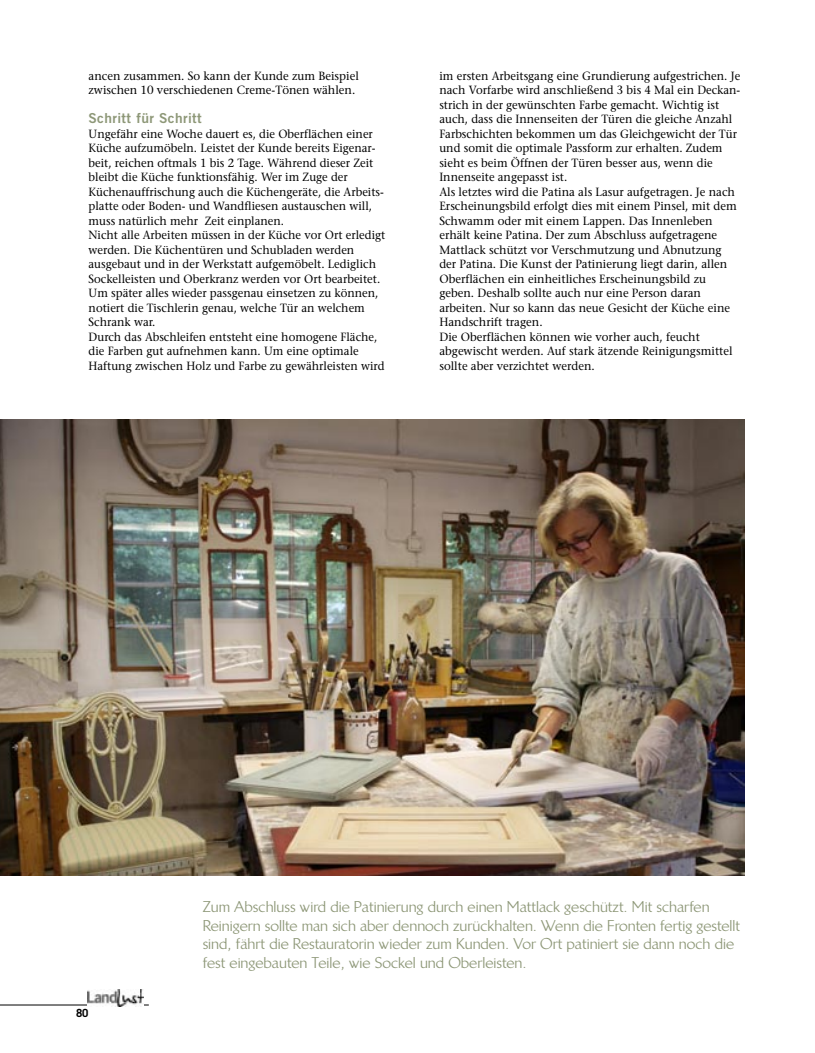
<style>
.page{position:relative;width:815px;height:1053px;background:#fff}
.page>*{position:absolute;margin:0;border:0;box-sizing:border-box;transform-origin:0 0}
._07_Bildunterschrift{font:15px/18.8px "Linotype Brewery";color:#8d9777}
._04_Zwischenüberschrift{font:13.75px "Trade Gothic LT Bold Two";letter-spacing:.025em;color:#8d9777}
._03_Fließtext{font:11.88px/14.5px "Stone Serif LT";color:#000;scale:.95 1}
._03_Fließtext-2{font:11.88px/14.5px "Stone Serif LT";color:#000;scale:.96 1}
.t1{font:700 11.25px "Trade Gothic LT";color:#000}
</style>
<div class="page">
<hr style="left:0;top:1004px;width:149px;height:1px;background:#000">
<img style="left:88px;top:989px;width:56px;height:17px">
<img style="left:0;top:420px;width:744px;height:455px">
<p class="_03_Fließtext-2" style="left:89px;top:68px;width:283px">ancen zusammen. So kann der Kunde zum Beispiel zwischen 10 verschiedenen Creme-Tönen wählen.</p>
<p class="_04_Zwischenüberschrift" style="left:89px;top:110px;width:115px">Schritt für Schritt</p>
<p class="_03_Fließtext" style="left:89px;top:126px;width:312px">Ungefähr eine Woche dauert es, die Oberflächen einer Küche aufzumöbeln. Leistet der Kunde bereits Eigenar&shy;beit, reichen oftmals 1 bis 2 Tage. Während dieser Zeit bleibt die Küche funktionsfähig. Wer im Zuge der Küchenauffrischung auch die Küchengeräte, die Arbeits&shy;platte oder Boden- und Wandfliesen austauschen will, muss natürlich mehr Zeit einplanen.</p>
<p class="_03_Fließtext" style="left:89px;top:228px;width:314px">Nicht alle Arbeiten müssen in der Küche vor Ort erledigt werden. Die Küchentüren und Schubladen werden ausgebaut und in der Werkstatt aufgemöbelt. Lediglich Sockelleisten und Oberkranz werden vor Ort bearbeitet.<br>Um später alles wieder passgenau einsetzen zu können, notiert die Tischlerin genau, welche Tür an welchem Schrank war.</p>
<p class="_03_Fließtext" style="left:89px;top:329px;width:313px">Durch das Abschleifen entsteht eine homogene Fläche, die Farben gut aufnehmen kann. Um eine optimale<br>Haftung zwischen Holz und Farbe zu gewährleisten wird</p>
<p class="_03_Fließtext" style="left:439px;top:68px;width:318px">im ersten Arbeitsgang eine Grundierung aufgestrichen. Je nach Vorfarbe wird anschließend 3 bis 4 Mal ein Deckan&shy;strich in der gewünschten Farbe gemacht. Wichtig ist auch, dass die Innenseiten der Türen die gleiche Anzahl Farbschichten bekommen um das Gleichgewicht der Tür und somit die optimale Passform zur erhalten. Zudem sieht es beim Öffnen der Türen besser aus, wenn die Innenseite angepasst ist.</p>
<p class="_03_Fließtext-2" style="left:439px;top:184px;width:311px">Als letztes wird die Patina als Lasur aufgetragen. Je nach Erscheinungsbild erfolgt dies mit einem Pinsel, mit dem Schwamm oder mit einem Lappen. Das Innenleben erhält keine Patina. Der zum Abschluss aufgetragene Mattlack schützt vor Verschmutzung und Abnutzung der Patina. Die Kunst der Patinierung liegt darin, allen Oberflächen ein einheitliches Erscheinungsbild zu geben. Deshalb sollte auch nur eine Person daran arbeiten. Nur so kann das neue Gesicht der Küche eine Handschrift tragen.</p>
<p class="_03_Fließtext-2" style="left:439px;top:329px;width:307px">Die Oberflächen können wie vorher auch, feucht abgewischt werden. Auf stark ätzende Reinigungsmittel sollte aber verzichtet werden.</p>
<p class="t1" style="left:76px;top:1005px;width:14px">80</p>
<p class="_07_Bildunterschrift" style="left:203px;top:897px;width:539px">Zum Abschluss wird die Patinierung durch einen Mattlack geschützt. Mit scharfen Reinigern sollte man sich aber dennoch zurückhalten. Wenn die Fronten fertig gestellt sind, fährt die Restauratorin wieder zum Kunden. Vor Ort patiniert sie dann noch die fest eingebauten Teile, wie Sockel und Oberleisten.</p>
</div>
